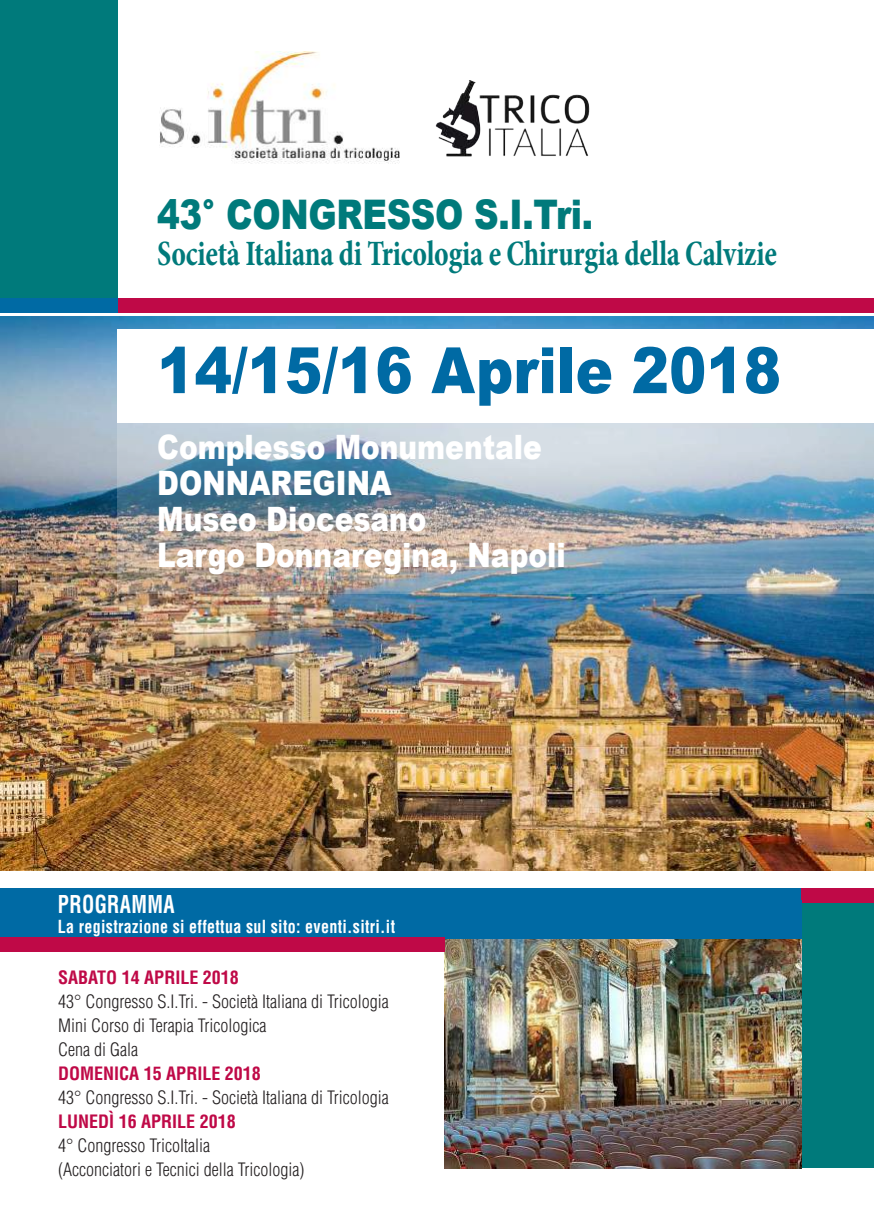
<style>
.page{position:relative;width:874px;height:1225px;background:#fff}
.page>*{position:absolute;margin:0;border:0;box-sizing:border-box;transform-origin:0 0}
.t1{font:900 63.8px "Arial";color:#006aa4;scale:.88 1}
.t2{font:900 40.8px "Arial";letter-spacing:-.01em;color:#007a7b;scale:.83 1}
.t3{font:700 condensed 36px "Minion Pro";letter-spacing:-.01em;color:#007a7b;scale:.83 1}
.t4{font:900 33.6px/36px "Arial";color:#fff;scale:.83 1}
.t5{font:700 condensed 24px "Helvetica";letter-spacing:.02em;color:#fff;scale:.83 1}
.t6{font:300 condensed 18px/24px "Helvetica";color:#231f20}
.t7{font:700 condensed 18px "Helvetica";color:#bf0947}
.t8{font:700 condensed 17.6px "Helvetica";letter-spacing:.02em;color:#fff;scale:.91 1}
</style>
<div class="page">
<div style="left:0;top:0;width:117px;height:299px;background:#007a7b"></div>
<img style="left:160px;top:52px;width:239px;height:112px">
<img style="left:0;top:316px;width:873px;height:554px">
<div style="left:0;top:888px;width:873px;height:14px;background:#006aa4"></div>
<div style="left:0;top:299px;width:873px;height:14px;background:#bf0947"></div>
<div style="left:801px;top:902px;width:72px;height:266px;background:#007a7b"></div>
<div style="left:801px;top:888px;width:72px;height:14px;background:#bf0947"></div>
<div style="left:0;top:299px;width:117px;height:14px;background:#006aa4"></div>
<div style="left:117px;top:329px;width:756px;height:93px;background:#fff"></div>
<img style="left:444px;top:938px;width:357px;height:230px">
<div style="left:0;top:900px;width:801px;height:38px;background:#006aa4"></div>
<div style="left:0;top:938px;width:444px;height:14px;background:#bf0947"></div>
<img style="left:117px;top:422px;width:756px;height:172px">
<img style="left:435px;top:80px;width:155px;height:77px">
<h2 class="t2" style="left:157px;top:184px;width:526px">43° CONGRESSO S.I.Tri.</h2>
<h3 class="t3" style="left:157px;top:228px;width:747px">Società Italiana di Tricologia e Chirurgia della Calvizie</h3>
<h1 class="t1" style="left:157px;top:324px;width:710px">14/15/16 Aprile 2018</h1>
<h3 class="t4" style="left:157px;top:427px;width:493px">Complesso Monumentale<br>DONNAREGINA<br>Museo Diocesano<br>Largo Donnaregina, Napoli</h3>
<h3 class="t5" style="left:58px;top:889px;width:142px">PROGRAMMA</h3>
<p class="t8" style="left:58px;top:915px;width:372px">La registrazione si effettua sul sito: eventi.sitri.it</p>
<p class="t7" style="left:58px;top:966px;width:182px">SABATO 14 APRILE 2018</p>
<p class="t6" style="left:58px;top:989px;width:332px">43° Congresso S.I.Tri. - Società Italiana di Tricologia<br>Mini Corso di Terapia Tricologica<br>Cena di Gala</p>
<p class="t7" style="left:58px;top:1062px;width:204px">DOMENICA 15 APRILE 2018</p>
<p class="t6" style="left:58px;top:1085px;width:332px">43° Congresso S.I.Tri. - Società Italiana di Tricologia</p>
<p class="t7" style="left:58px;top:1110px;width:179px">LUNEDÌ 16 APRILE 2018</p>
<p class="t6" style="left:58px;top:1133px;width:248px">4° Congresso TricoItalia<br>(Acconciatori e Tecnici della Tricologia)</p>
</div>
